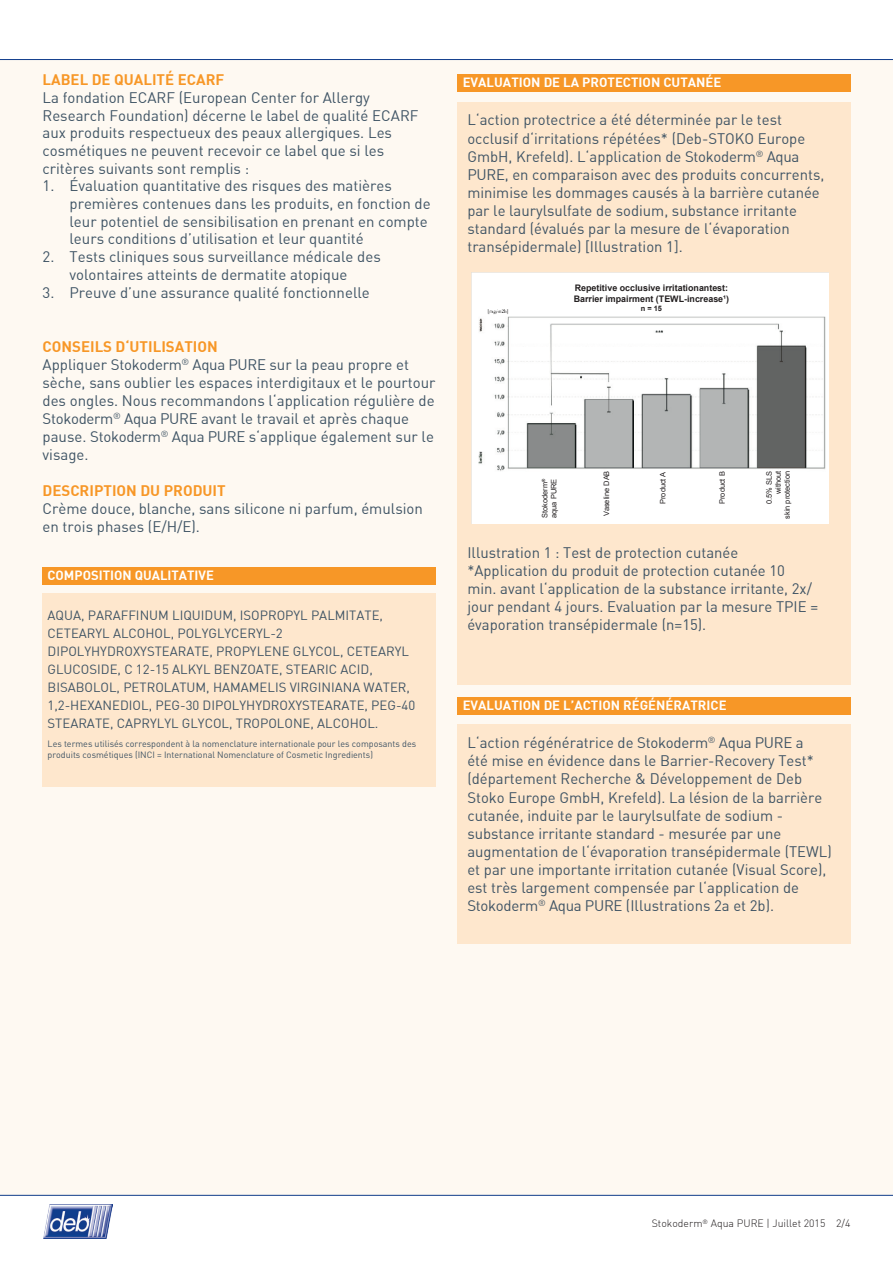
<style>
.page{position:relative;width:893px;height:1263px;background:#fff}
.page>*{position:absolute;margin:0;border:0;box-sizing:border-box;transform-origin:0 0}
._08_Subline_Prokyon{font:15px/18px "DIN Bek";color:#3e5364}
._08_Copy_Prokyon_8_7{font:15px/18px "DIN Bek";color:#3e5364}
._08_Subline_Prokyon-2{font:700 15px "DI Nbek";color:#f79727}
._08_Copy_Prokyon_8_7-2{font:700 15px "DI Nbek";color:#f79727}
._08_Copy_Prokyon_8_7-3{font:13.2px/18px "DIN Bek";color:#3e5364}
._08_Subline_Prokyon-3{font:700 13.2px "DI Nbek";color:#fff}
.t1{font:300 10.5px "DI Nbek";color:#231f20}
._08_Copy_Prokyon_8_7-4{font:9px/10.5px "DIN Bek";color:#3e5364}
.t2{font:700 9px/10.8px "Arial";color:#231f20}
.t3{font:7.5px "Arial";color:#231f20}
.t4{font:700 7.5px "Arial";color:#231f20}
</style>
<div class="page">
<div style="left:0;top:60px;width:893px;height:1136px;background:#fef9f2"></div>
<hr style="left:0;top:1195px;width:893px;height:1px;background:#103d8c">
<hr style="left:0;top:59px;width:893px;height:1px;background:#103d8c">
<img style="left:43px;top:1204px;width:70px;height:34px">
<div style="left:42px;top:567px;width:393px;height:17px;background:#f79727"></div>
<div style="left:43px;top:593px;width:393px;height:193px;background:#fee7cd"></div>
<div style="left:457px;top:74px;width:393px;height:18px;background:#f79727"></div>
<div style="left:457px;top:102px;width:393px;height:583px;background:#fee7cd"></div>
<div style="left:457px;top:697px;width:393px;height:18px;background:#f79727"></div>
<div style="left:457px;top:725px;width:393px;height:219px;background:#fee7cd"></div>
<img style="left:472px;top:272px;width:357px;height:252px">
<div style="left:540px;top:470px;width:249px;height:50px;background:#fff"></div>
<div style="left:569px;top:280px;width:162px;height:33px;background:#fff"></div>
<p class="_08_Subline_Prokyon-2" style="left:43px;top:70px;width:183px">LABEL DE QUALITÉ ECARF</p>
<p class="_08_Subline_Prokyon" style="left:43px;top:88px;width:378px">La fondation ECARF (European Center for Allergy Research Foundation) décerne le label de qualité ECARF aux produits respectueux des peaux allergiques. Les cosmétiques ne peuvent recevoir ce label que si les critères suivants sont remplis :</p>
<p class="_08_Subline_Prokyon" style="left:70px;top:177px;width:363px;text-indent:-27px">1. Évaluation quantitative des risques des matières premières contenues dans les produits, en fonction de leur potentiel de sensibilisation en prenant en compte leurs conditions d’utilisation et leur quantité</p>
<p class="_08_Subline_Prokyon" style="left:43px;top:248px;width:340px;text-align:center">2. Tests cliniques sous surveillance médicale des volontaires atteints de dermatite atopique</p>
<p class="_08_Subline_Prokyon" style="left:43px;top:283px;width:329px">3. Preuve d’une assurance qualité fonctionnelle</p>
<p class="_08_Subline_Prokyon-2" style="left:43px;top:336px;width:177px">CONSEILS D‘UTILISATION</p>
<p class="_08_Subline_Prokyon" style="left:43px;top:355px;width:395px">Appliquer Stokoderm<sup>®</sup> Aqua PURE sur la peau propre et sèche, sans oublier les espaces interdigitaux et le pourtour des ongles. Nous recommandons l‘application régulière de Stokoderm<sup>®</sup> Aqua PURE avant le travail et après chaque pause. Stokoderm<sup>®</sup> Aqua PURE s‘applique également sur le visage.</p>
<p class="_08_Copy_Prokyon_8_7-2" style="left:43px;top:480px;width:185px">DESCRIPTION DU PRODUIT</p>
<p class="_08_Copy_Prokyon_8_7" style="left:43px;top:499px;width:382px">Crème douce, blanche, sans silicone ni parfum, émulsion en trois phases (E/H/E).</p>
<p class="_08_Subline_Prokyon-3" style="left:48px;top:566px;width:168px">COMPOSITION QUALITATIVE</p>
<p class="_08_Copy_Prokyon_8_7-3" style="left:48px;top:605px;width:369px">AQUA, PARAFFINUM LIQUIDUM, ISOPROPYL PALMITATE, CETEARYL ALCOHOL, POLYGLYCERYL-2<br>DIPOLYHYDROXYSTEARATE, PROPYLENE GLYCOL, CETEARYL GLUCOSIDE, C 12-15 ALKYL BENZOATE, STEARIC ACID, BISABOLOL, PETROLATUM, HAMAMELIS VIRGINIANA WATER, 1,2-HEXANEDIOL, PEG-30 DIPOLYHYDROXYSTEARATE, PEG-40<br>STEARATE, CAPRYLYL GLYCOL, TROPOLONE, ALCOHOL.</p>
<p class="_08_Copy_Prokyon_8_7-4" style="left:48px;top:738px;width:370px">Les termes utilisés correspondent à la nomenclature internationale pour les composants des produits cosmétiques (INCI = International Nomenclature of Cosmetic Ingredients)</p>
<p class="_08_Subline_Prokyon-3" style="left:463px;top:74px;width:260px">EVALUATION DE LA PROTECTION CUTANÉE</p>
<p class="_08_Subline_Prokyon" style="left:467px;top:111px;width:358px">L‘action protectrice a été déterminée par le test occlusif d‘irritations répétées* (Deb-STOKO Europe GmbH, Krefeld). L‘application de Stokoderm<sup>®</sup> Aqua PURE, en comparaison avec des produits concurrents, minimise les dommages causés à la barrière cutanée par le laurylsulfate de sodium, substance irritante standard (évalués par la mesure de l‘évaporation transépidermale) [Illustration 1].</p>
<p class="t2" style="left:574px;top:283px;width:157px">Repetitive occlusive irritationantest:<br>Barrier impairment (TEWL-increase¹)</p>
<p class="t4" style="left:641px;top:303px;width:23px">n = 15</p>
<p class="t3" style="left:540px;top:518px;width:41px;rotate:-90deg">Stokoderm<sup>®</sup></p>
<p class="t3" style="left:549px;top:518px;width:41px;rotate:-90deg">aqua PURE</p>
<p class="t3" style="left:601px;top:516px;width:47px;rotate:-90deg">Vaseline DAB</p>
<p class="t3" style="left:658px;top:504px;width:34px;rotate:-90deg">Product A</p>
<p class="t3" style="left:717px;top:504px;width:34px;rotate:-90deg">Product B</p>
<p class="t3" style="left:764px;top:504px;width:35px;rotate:-90deg">0.5% SLS</p>
<p class="t3" style="left:773px;top:494px;width:25px;rotate:-90deg">without</p>
<p class="t3" style="left:782px;top:519px;width:49px;rotate:-90deg">skin protection</p>
<p class="_08_Subline_Prokyon" style="left:467px;top:543px;width:272px">Illustration 1 : Test de protection cutanée</p>
<p class="_08_Subline_Prokyon" style="left:467px;top:561px;width:352px">*Application du produit de protection cutanée 10<br>min. avant l‘application de la substance irritante, 2x/ jour pendant 4 jours. Evaluation par la mesure TPIE = évaporation transépidermale (n=15).</p>
<p class="_08_Subline_Prokyon-3" style="left:463px;top:697px;width:265px">EVALUATION DE L’ACTION RÉGÉNÉRATRICE</p>
<p class="_08_Subline_Prokyon" style="left:467px;top:734px;width:366px">L‘action régénératrice de Stokoderm<sup>®</sup> Aqua PURE a<br>été mise en évidence dans le Barrier-Recovery Test* (département Recherche &amp; Développement de Deb Stoko Europe GmbH, Krefeld). La lésion de la barrière cutanée, induite par le laurylsulfate de sodium - substance irritante standard - mesurée par une augmentation de l‘évaporation transépidermale (TEWL) et par une importante irritation cutanée (Visual Score), est très largement compensée par l‘application de Stokoderm<sup>®</sup> Aqua PURE (Illustrations 2a et 2b).</p>
<p class="t1" style="left:652px;top:1217px;width:200px">Stokoderm<sup>®</sup> Aqua PURE | Juillet 2015 2/4</p>
</div>
